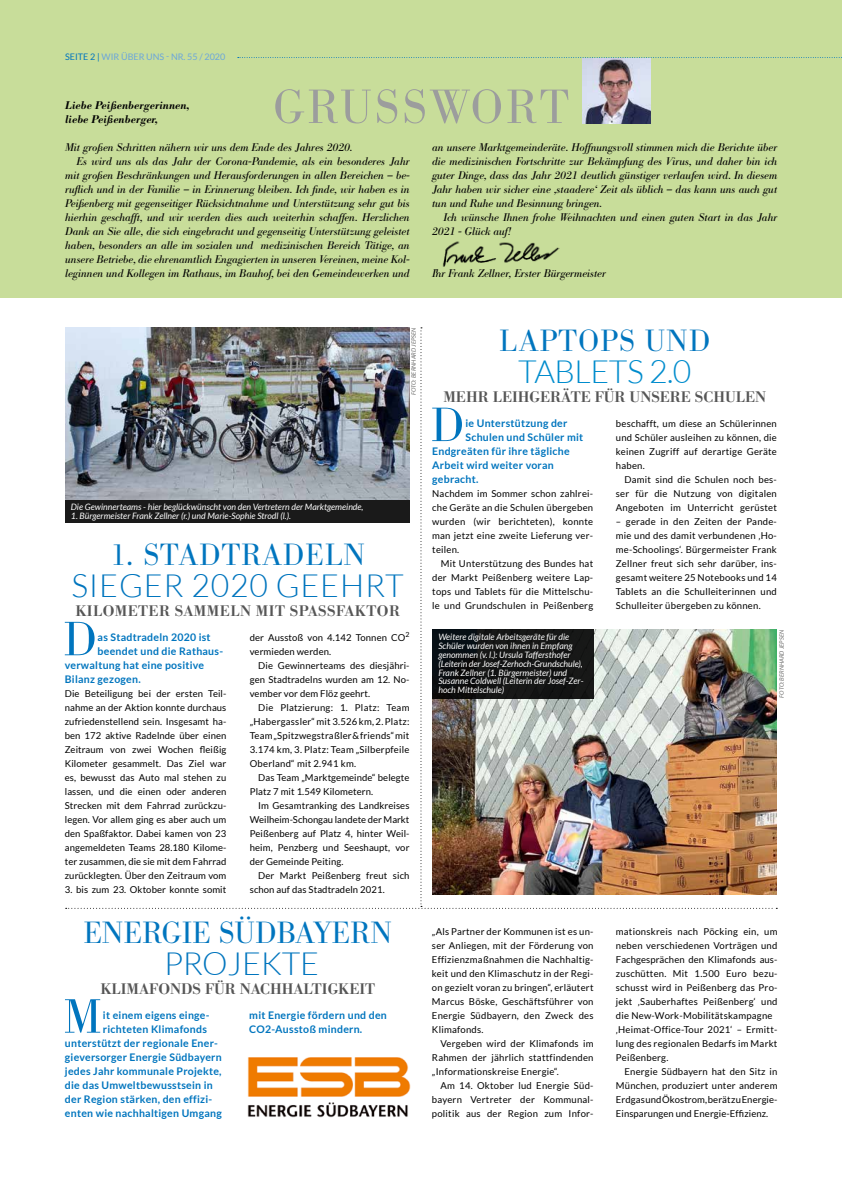
<style>
.page{position:relative;width:842px;height:1191px;background:#fff}
.page>*{position:absolute;margin:0;border:0;box-sizing:border-box;transform-origin:0 0}
.t1{font:300 50.1px "Bodoni Antiqua T";color:#0075be}
.t2{font:300 50px "Bodoni Antiqua T";letter-spacing:.05em;color:#9c9d9d}
.t3{font:300 32px "Bodoni Antiqua T";letter-spacing:.025em;color:#0075be}
.t4{font:300 32px "Lato";letter-spacing:.025em;color:#0075be}
.t5{font:300 32px "Bodoni Antiqua T";letter-spacing:-.005em;color:#0075be}
.t6{font:300 32px "Lato";letter-spacing:-.015em;color:#008ccd}
.t7{font:300 32px "Lato";letter-spacing:-.005em;color:#0075be}
.t8{font:600 16px "Bodoni Antiqua T";color:#565656}
.t9{font:600 16px "Bodoni Antiqua T";letter-spacing:.025em;color:#565656}
.t10{font:italic 11px/14px "Bodoni BE";color:#000;text-align:justify}
.t11{font:italic 500 11px/14px "Bodoni BE";color:#000}
.t12{font:700 10.5px/14px "Lato";letter-spacing:.025em;color:#0075be}
.t13{font:9.5px/14px "Lato";letter-spacing:.025em;color:#000;text-align:justify}
.t14{font:9px "Lato";color:#6ba6db}
.t15{font:italic 8.8px/8.8px "Lato";color:#fff}
.t16{font:italic 6px "Lato";color:#6f6f6e}
.s1{color:#0075be}
</style>
<div class="page">
<div style="left:0;top:0;width:842px;height:298px;background:#c8dd9a"></div>
<img style="left:442px;top:241px;width:118px;height:26px">
<svg style="left:66px;top:327px;width:711px;height:582px"></svg>
<img style="left:65px;top:327px;width:345px;height:173px">
<div style="left:66px;top:500px;width:344px;height:22px;background:#1a1a1a"></div>
<img style="left:583px;top:58px;width:68px;height:65px">
<img style="left:432px;top:630px;width:345px;height:264px">
<div style="left:432px;top:630px;width:162px;height:69px;background:#121315"></div>
<img style="left:247px;top:1057px;width:164px;height:61px">
<svg style="left:238px;top:57px;width:604px;height:1px"></svg>
<p class="t14" style="left:65px;top:52px;width:162px"><span class="s1">SEITE 2 |</span> WIR ÜBER UNS - NR. 55 / 2020</p>
<p class="t11" style="left:65px;top:98px;width:126px">Liebe Peißenbergerinnen, liebe Peißenberger,</p>
<p class="t10" style="left:65px;top:140px;width:289px">Mit großen Schritten nähern wir uns dem Ende des Jahres 2020.</p>
<p class="t10" style="left:77px;top:154px;width:335px">Es wird uns als das Jahr der Corona-Pandemie, als ein besonderes Jahr</p>
<p class="t10" style="left:65px;top:168px;width:346px">mit großen Beschränkungen und Herausforderungen in allen Bereichen – be-</p>
<p class="t10" style="left:65px;top:182px;width:346px">ruflich und in der Familie – in Erinnerung bleiben. Ich finde, wir haben es in</p>
<p class="t10" style="left:65px;top:196px;width:346px">Peißenberg mit gegenseitiger Rücksichtnahme und Unterstützung sehr gut bis</p>
<p class="t10" style="left:65px;top:210px;width:346px">hierhin geschafft, und wir werden dies auch weiterhin schaffen. Herzlichen</p>
<p class="t10" style="left:65px;top:224px;width:346px">Dank an Sie alle, die sich eingebracht und gegenseitig Unterstützung geleistet</p>
<p class="t10" style="left:65px;top:239px;width:346px">haben, besonders an alle im sozialen und medizinischen Bereich Tätige, an</p>
<p class="t10" style="left:65px;top:253px;width:346px">unsere Betriebe, die ehrenamtlich Engagierten in unseren Vereinen, meine Kol-</p>
<p class="t10" style="left:65px;top:267px;width:346px">leginnen und Kollegen im Rathaus, im Bauhof, bei den Gemeindewerken und</p>
<h2 class="t2" style="left:273px;top:77px;width:298px">GRUSSWORT</h2>
<p class="t10" style="left:432px;top:141px;width:347px">an unsere Marktgemeinderäte. Hoffnungsvoll stimmen mich die Berichte über die medizinischen Fortschritte zur Bekämpfung des Virus, und daher bin ich guter Dinge, dass das Jahr 2021 deutlich günstiger verlaufen wird. In diesem Jahr haben wir sicher eine ‚staadere‘ Zeit als üblich – das kann uns auch gut tun und Ruhe und Besinnung bringen.</p>
<p class="t10" style="left:432px;top:211px;width:347px;text-indent:11px">Ich wünsche Ihnen frohe Weihnachten und einen guten Start in das Jahr<br>2021 - Glück auf!</p>
<p class="t10" style="left:432px;top:267px;width:175px">Ihr Frank Zellner, Erster Bürgermeister</p>
<p class="t15" style="left:71px;top:502px;width:294px">Die Gewinnerteams - hier beglückwünscht von den Vertretern der Marktgemeinde,</p>
<p class="t15" style="left:71px;top:511px;width:222px">1. Bürgermeister Frank Zellner (r.) und Marie-Sophie Strodl (l.).</p>
<p class="t16" style="left:410px;top:395px;width:69px;rotate:-90deg">FOTO: BERNHARD JEPSEN</p>
<h3 class="t3" style="left:110px;top:535px;width:257px">1. STADTRADELN</h3>
<h3 class="t4" style="left:71px;top:568px;width:334px">SIEGER 2020 GEEHRT</h3>
<h3 class="t9" style="left:75px;top:601px;width:326px">KILOMETER SAMMELN MIT SPASSFAKTOR</h3>
<h1 class="t1" style="left:63px;top:609px;width:35px">D</h1>
<p class="t12" style="left:98px;top:630px;width:115px">as Stadtradeln 2020 ist</p>
<p class="t13" style="left:250px;top:630px;width:161px">der Ausstoß von 4.142 Tonnen CO<sup>2 </sup>vermieden werden.</p>
<p class="t13" style="left:250px;top:658px;width:161px;text-indent:9px">Die Gewinnerteams des diesjähri&shy;gen Stadtradelns wurden am 12. No&shy;vember vor dem Flöz geehrt.</p>
<p class="t13" style="left:250px;top:700px;width:161px;text-indent:9px">Die Platzierung: 1. Platz: Team „Habergassler“ mit 3.526 km, 2. Platz:<br>Team „Spitzwegstraßler &amp; friends“ mit 3.174 km, 3. Platz: Team „Silberpfeile Oberland“ mit 2.941 km.</p>
<p class="t13" style="left:250px;top:770px;width:161px;text-indent:9px">Das Team „Marktgemeinde“ belegte<br>Platz 7 mit 1.549 Kilometern.</p>
<p class="t13" style="left:250px;top:798px;width:161px;text-indent:9px">Im Gesamtranking des Landkreises Weilheim-Schongau landete der Markt Peißenberg auf Platz 4, hinter Weil&shy;heim, Penzberg und Seeshaupt, vor der Gemeinde Peiting.</p>
<p class="t13" style="left:250px;top:868px;width:161px;text-indent:9px">Der Markt Peißenberg freut sich schon auf das Stadtradeln 2021.</p>
<p class="t12" style="left:98px;top:644px;width:127px">beendet und die Rathaus-</p>
<p class="t12" style="left:65px;top:658px;width:141px">verwaltung hat eine positive</p>
<p class="t12" style="left:65px;top:672px;width:77px">Bilanz gezogen.</p>
<p class="t13" style="left:65px;top:687px;width:163px">Die Beteiligung bei der ersten Teil&shy;nahme an der Aktion konnte durchaus zufriedenstellend sein. Insgesamt ha&shy;ben 172 aktive Radelnde über einen Zeitraum von zwei Wochen fleißig Kilometer gesammelt. Das Ziel war es, bewusst das Auto mal stehen zu lassen, und die einen oder anderen Strecken mit dem Fahrrad zurückzu&shy;legen. Vor allem ging es aber auch um den Spaßfaktor. Dabei kamen von 23 angemeldeten Teams 28.180 Kilome&shy;ter zusammen, die sie mit dem Fahrrad zurücklegten. Über den Zeitraum vom</p>
<p class="t13" style="left:65px;top:883px;width:163px">3. bis zum 23. Oktober konnte somit</p>
<h3 class="t5" style="left:83px;top:913px;width:310px">ENERGIE SÜDBAYERN</h3>
<h3 class="t7" style="left:164px;top:946px;width:157px">PROJEKTE</h3>
<h3 class="t8" style="left:100px;top:979px;width:276px">KLIMAFONDS FÜR NACHHALTIGKEIT</h3>
<h1 class="t1" style="left:63px;top:986px;width:40px">M</h1>
<p class="t12" style="left:103px;top:1007px;width:108px">it einem eigens einge-</p>
<p class="t12" style="left:249px;top:1008px;width:139px">mit Energie fördern und den<br>CO2-Ausstoß mindern.</p>
<p class="t12" style="left:103px;top:1021px;width:105px">richteten Klimafonds</p>
<p class="t12" style="left:65px;top:1035px;width:155px">unterstützt der regionale Ener-</p>
<p class="t12" style="left:65px;top:1049px;width:158px">gieversorger Energie Südbayern</p>
<p class="t12" style="left:65px;top:1063px;width:158px">jedes Jahr kommunale Projekte,</p>
<p class="t12" style="left:65px;top:1077px;width:149px">die das Umweltbewusstsein in</p>
<p class="t12" style="left:65px;top:1091px;width:149px">der Region stärken, den effizi-</p>
<p class="t12" style="left:65px;top:1105px;width:158px">enten wie nachhaltigen Umgang</p>
<h3 class="t3" style="left:499px;top:321px;width:213px">LAPTOPS UND</h3>
<h3 class="t6" style="left:518px;top:354px;width:175px">TABLETS 2.0</h3>
<h3 class="t8" style="left:443px;top:387px;width:324px">MEHR LEIHGERÄTE FÜR UNSERE SCHULEN</h3>
<h1 class="t1" style="left:431px;top:395px;width:35px">D</h1>
<p class="t12" style="left:465px;top:416px;width:103px">ie Unterstützung der</p>
<p class="t13" style="left:616px;top:417px;width:163px">beschafft, um diese an Schülerinnen und Schüler ausleihen zu können, die keinen Zugriff auf derartige Geräte haben.</p>
<p class="t13" style="left:616px;top:473px;width:162px;text-indent:9px">Damit sind die Schulen noch bes&shy;ser für die Nutzung von digitalen Angeboten im Unterricht gerüstet</p>
<p class="t13" style="left:616px;top:515px;width:162px">– gerade in den Zeiten der Pande&shy;mie und des damit verbundenen ‚Ho&shy;me-Schoolings‘. Bürgermeister Frank Zellner freut sich sehr darüber, ins&shy;gesamt weitere 25 Notebooks und 14<br>Tablets an die Schulleiterinnen und Schulleiter übergeben zu können.</p>
<p class="t12" style="left:465px;top:430px;width:119px">Schulen und Schüler mit</p>
<p class="t12" style="left:432px;top:444px;width:139px">Endgreäten für ihre tägliche</p>
<p class="t12" style="left:432px;top:458px;width:123px">Arbeit wird weiter voran</p>
<p class="t12" style="left:432px;top:472px;width:48px">gebracht.</p>
<p class="t13" style="left:432px;top:486px;width:162px">Nachdem im Sommer schon zahlrei&shy;che Geräte an die Schulen übergeben wurden (wir berichteten), konnte man jetzt eine zweite Lieferung ver&shy;teilen.</p>
<p class="t13" style="left:432px;top:556px;width:162px;text-indent:9px">Mit Unterstützung des Bundes hat der Markt Peißenberg weitere Lap&shy;tops und Tablets für die Mittelschu&shy;le und Grundschulen in Peißenberg</p>
<p class="t15" style="left:438px;top:633px;width:147px">Weitere digitale Arbeitsgeräte für die Schüler wurden von ihnen in Empfang genommen (v. l.): Ursula Taffersthofer (Leiterin der Josef-Zerhoch-Grundschule), Frank Zellner (1. Bürgermeister) und Susanne Coldwell (Leiterin der Josef-Zer&shy;hoch Mittelschule)</p>
<p class="t16" style="left:778px;top:697px;width:69px;rotate:-90deg">FOTO: BERNHARD JEPSEN</p>
<p class="t13" style="left:432px;top:924px;width:163px">„Als Partner der Kommunen ist es un&shy;ser Anliegen, mit der Förderung von Effizienzmaßnahmen die Nachhaltig&shy;keit und den Klimaschutz in der Regi&shy;on gezielt voran zu bringen“, erläutert Marcus Böske, Geschäftsführer von Energie Südbayern, den Zweck des Klimafonds.</p>
<p class="t13" style="left:432px;top:1036px;width:163px;text-indent:9px">Vergeben wird der Klimafonds im Rahmen der jährlich stattfindenden „Informationskreise Energie“.</p>
<p class="t13" style="left:432px;top:1078px;width:163px;text-indent:9px">Am 14. Oktober lud Energie Süd&shy;bayern Vertreter der Kommunal&shy;politik aus der Region zum Infor-</p>
<p class="t13" style="left:616px;top:924px;width:163px;text-align:left">mationskreis nach Pöcking ein, um neben verschiedenen Vorträgen und Fachgesprächen den Klimafonds aus&shy;zuschütten. Mit 1.500 Euro bezu&shy;schusst wird in Peißenberg das Pro&shy;jekt ‚Sauberhaftes Peißenberg‘ und die New-Work-Mobilitätskampagne ‚Heimat-Office-Tour 2021‘ – Ermitt&shy;lung des regionalen Bedarfs im Markt Peißenberg.</p>
<p class="t13" style="left:616px;top:1064px;width:163px;text-indent:9px">Energie Südbayern hat den Sitz in München, produziert unter anderem Erdgas und Ökostrom, berät zu Energie-Einsparungen und Energie-Effizienz.</p>
</div>
